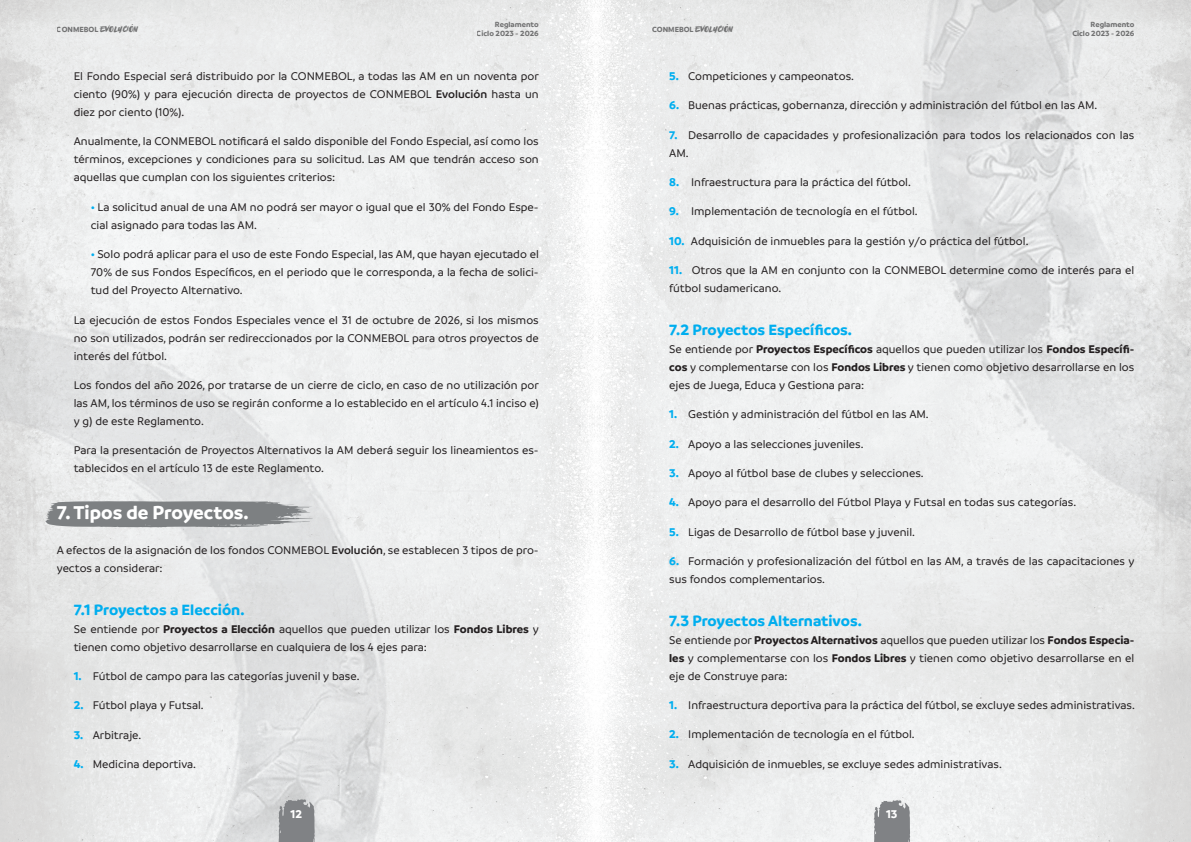
<style>
.page{position:relative;width:1191px;height:842px;background:#fff}
.page>*{position:absolute;margin:0;border:0;box-sizing:border-box;transform-origin:0 0}
.Titulo_Articulo{font:700 20px "Branding";color:#fff}
.Titulo_Articulo_-_su{font:700 16px "Branding";color:#00aeef}
.t1{font:500 12px/18px "Branding";color:#231f20;text-align:justify}
.t2{font:700 12px "Branding";color:#fff}
.t3{font:700 8px/9.6px "Branding";color:#3e3e3f;text-align:right}
.t4{font:8px "Milestone";color:#3e3e3f}
.s1{font-family:"Branding";font-weight:700}
.s2{font-weight:600}
.s3{font-weight:700;color:#00aeef}
.s4{font-weight:700}
</style>
<div class="page">
<img style="left:0;top:0;width:426px;height:842px">
<img style="left:426px;top:0;width:765px;height:842px">
<img style="left:0;top:288px;width:406px;height:554px">
<svg style="left:278px;top:799px;width:38px;height:43px;background:#8d8f92"></svg>
<img style="left:595px;top:0;width:170px;height:842px">
<img style="left:881px;top:0;width:310px;height:577px">
<svg style="left:873px;top:800px;width:38px;height:42px;background:#919396"></svg>
<svg style="left:45px;top:501px;width:268px;height:26px;background:#8a8d8f"></svg>
<p class="t4" style="left:57px;top:25px;width:82px"><span class="s1">CONMEBOL</span> EVOLUCIÓN</p>
<p class="t3" style="left:477px;top:19px;width:64px">Reglamento<br>Ciclo 2023 - 2026</p>
<p class="t4" style="left:652px;top:25px;width:82px"><span class="s1">CONMEBOL</span> EVOLUCIÓN</p>
<p class="t3" style="left:1072px;top:19px;width:64px">Reglamento<br>Ciclo 2023 - 2026</p>
<p class="t1" style="left:74px;top:67px;width:467px">El Fondo Especial será distribuido por la CONMEBOL, a todas las AM en un noventa por ciento (90%) y para ejecución directa de proyectos de CONMEBOL <span class="s2">Evolución</span> hasta un diez por ciento (10%).</p>
<p class="t1" style="left:74px;top:133px;width:466px">Anualmente, la CONMEBOL notificará el saldo disponible del Fondo Especial, así como los términos, excepciones y condiciones para su solicitud. Las AM que tendrán acceso son aquellas que cumplan con los siguientes criterios:</p>
<p class="t1" style="left:91px;top:198px;width:449px"><span class="s3">•</span> La solicitud anual de una AM no podrá ser mayor o igual que el 30% del Fondo Espe&shy;cial asignado para todas las AM.</p>
<p class="t1" style="left:91px;top:245px;width:449px"><span class="s3">•</span> Solo podrá aplicar para el uso de este Fondo Especial, las AM, que hayan ejecutado el 70% de sus Fondos Específicos, en el periodo que le corresponda, a la fecha de solici&shy;tud del Proyecto Alternativo.</p>
<p class="t1" style="left:74px;top:311px;width:466px">La ejecución de estos Fondos Especiales vence el 31 de octubre de 2026, si los mismos no son utilizados, podrán ser redireccionados por la CONMEBOL para otros proyectos de interés del fútbol.</p>
<p class="t1" style="left:74px;top:376px;width:467px">Los fondos del año 2026, por tratarse de un cierre de ciclo, en caso de no utilización por las AM, los términos de uso se regirán conforme a lo establecido en el artículo 4.1 inciso e) y g) de este Reglamento.</p>
<p class="t1" style="left:74px;top:441px;width:466px">Para la presentación de Proyectos Alternativos la AM deberá seguir los lineamientos es&shy;tablecidos en el artículo 13 de este Reglamento.</p>
<p class="Titulo_Articulo" style="left:57px;top:501px;width:193px">7. Tipos de Proyectos.</p>
<p class="t1" style="left:57px;top:541px;width:483px">A efectos de la asignación de los fondos CONMEBOL <span class="s2">Evolución</span>, se establecen 3 tipos de pro&shy;yectos a considerar:</p>
<p class="Titulo_Articulo_-_su" style="left:74px;top:600px;width:172px">7.1 Proyectos a Elección.</p>
<p class="t1" style="left:74px;top:620px;width:467px">Se entiende por <span class="s4">Proyectos a Elección</span> aquellos que pueden utilizar los <span class="s4">Fondos Libres</span> y tienen como objetivo desarrollarse en cualquiera de los 4 ejes para:</p>
<p class="t1" style="left:74px;top:667px;width:287px"><span class="s3">1.</span> Fútbol de campo para las categorías juvenil y base.</p>
<p class="t1" style="left:74px;top:696px;width:132px"><span class="s3">2.</span> Fútbol playa y Futsal.</p>
<p class="t1" style="left:74px;top:726px;width:69px"><span class="s3">3.</span> Arbitraje.</p>
<p class="t1" style="left:74px;top:755px;width:124px"><span class="s3">4.</span> Medicina deportiva.</p>
<p class="t1" style="left:669px;top:67px;width:186px"><span class="s3">5.</span> Competiciones y campeonatos.</p>
<p class="t1" style="left:669px;top:97px;width:429px"><span class="s3">6.</span> Buenas prácticas, gobernanza, dirección y administración del fútbol en las AM.</p>
<p class="t1" style="left:669px;top:126px;width:466px"><span class="s3">7.</span> Desarrollo de capacidades y profesionalización para todos los relacionados con las<br>AM.</p>
<p class="t1" style="left:669px;top:173px;width:243px"><span class="s3">8.</span> Infraestructura para la práctica del fútbol.</p>
<p class="t1" style="left:669px;top:203px;width:250px"><span class="s3">9.</span> Implementación de tecnología en el fútbol.</p>
<p class="t1" style="left:669px;top:232px;width:361px"><span class="s3">10.</span> Adquisición de inmuebles para la gestión y/o práctica del fútbol.</p>
<p class="t1" style="left:669px;top:261px;width:466px"><span class="s3">11.</span> Otros que la AM en conjunto con la CONMEBOL determine como de interés para el fútbol sudamericano.</p>
<p class="Titulo_Articulo_-_su" style="left:669px;top:320px;width:184px">7.2 Proyectos Específicos.</p>
<p class="t1" style="left:669px;top:340px;width:466px">Se entiende por <span class="s4">Proyectos Específicos</span> aquellos que pueden utilizar los <span class="s4">Fondos Específi&shy;cos</span> y complementarse con los <span class="s4">Fondos Libres</span> y tienen como objetivo desarrollarse en los ejes de Juega, Educa y Gestiona para:</p>
<p class="t1" style="left:669px;top:405px;width:261px"><span class="s3">1.</span> Gestión y administración del fútbol en las AM.</p>
<p class="t1" style="left:669px;top:435px;width:196px"><span class="s3">2.</span> Apoyo a las selecciones juveniles.</p>
<p class="t1" style="left:669px;top:464px;width:256px"><span class="s3">3.</span> Apoyo al fútbol base de clubes y selecciones.</p>
<p class="t1" style="left:669px;top:493px;width:408px"><span class="s3">4.</span> Apoyo para el desarrollo del Fútbol Playa y Futsal en todas sus categorías.</p>
<p class="t1" style="left:669px;top:523px;width:247px"><span class="s3">5.</span> Ligas de Desarrollo de fútbol base y juvenil.</p>
<p class="t1" style="left:669px;top:552px;width:467px"><span class="s3">6.</span> Formación y profesionalización del fútbol en las AM, a través de las capacitaciones y sus fondos complementarios.</p>
<p class="Titulo_Articulo_-_su" style="left:669px;top:611px;width:194px">7.3 Proyectos Alternativos.</p>
<p class="t1" style="left:669px;top:631px;width:466px">Se entiende por <span class="s4">Proyectos Alternativos</span> aquellos que pueden utilizar los <span class="s4">Fondos Especia&shy;les</span> y complementarse con los <span class="s4">Fondos Libres</span> y tienen como objetivo desarrollarse en el eje de Construye para:</p>
<p class="t1" style="left:669px;top:696px;width:467px"><span class="s3">1.</span> Infraestructura deportiva para la práctica del fútbol, se excluye sedes administrativas.</p>
<p class="t1" style="left:669px;top:725px;width:247px"><span class="s3">2.</span> Implementación de tecnología en el fútbol.</p>
<p class="t1" style="left:669px;top:755px;width:334px"><span class="s3">3.</span> Adquisición de inmuebles, se excluye sedes administrativas.</p>
<p class="t2" style="left:290px;top:807px;width:13px">12</p>
<p class="t2" style="left:886px;top:807px;width:13px">13</p>
</div>
